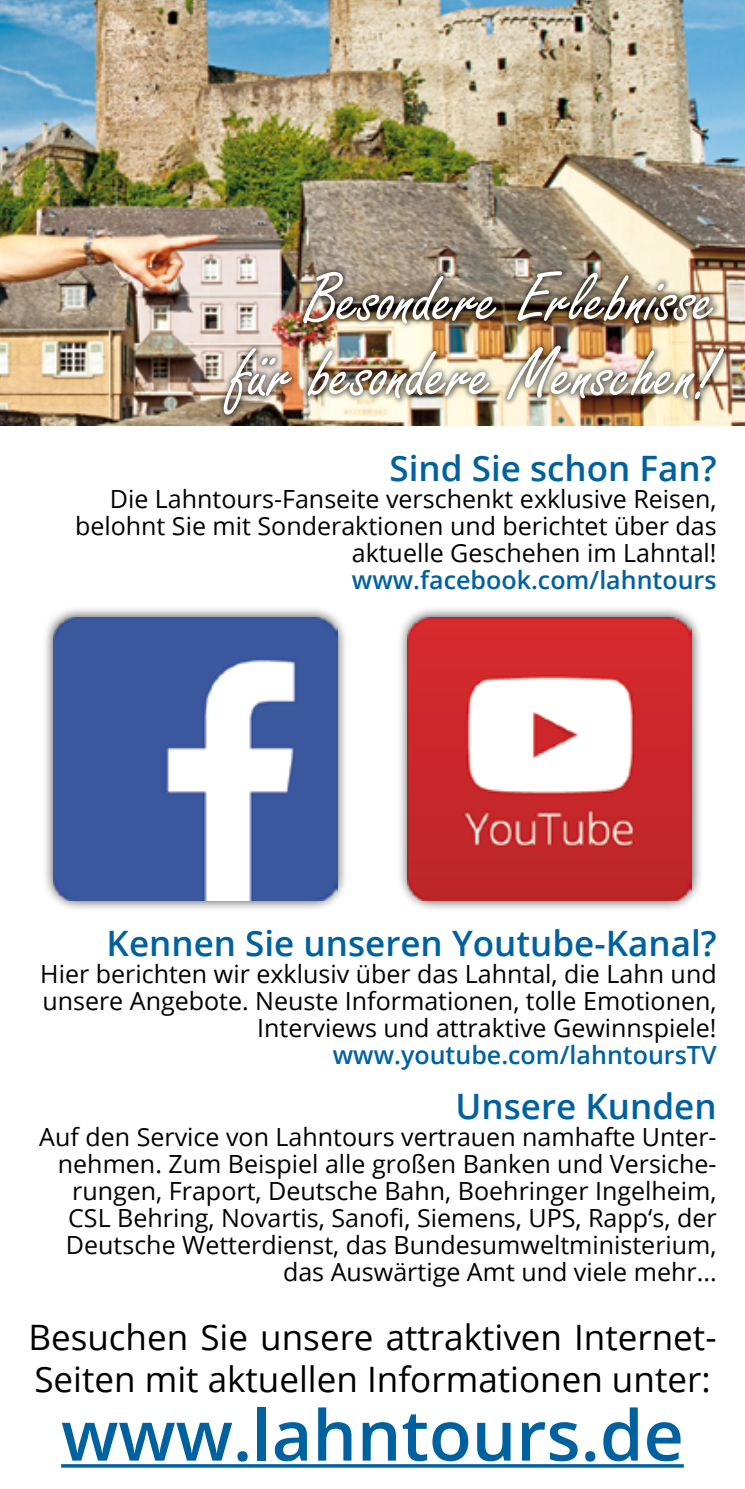
<style>
.page{position:relative;width:745px;height:1489px;background:#fff}
.page>*{position:absolute;margin:0;border:0;box-sizing:border-box;transform-origin:0 0}
.t1{font:75px/75px "Freestyle Script";color:#fff;text-align:right}
.t2{font:600 70px "Open Sans";color:#0061a1}
.t3{font:35px/42px "Open Sans";color:#000}
.t4{font:600 35px "Open Sans";color:#0061a1}
.t5{font:25px/27px "Open Sans";color:#000;text-align:right}
.t6{font:600 25px "Open Sans";color:#0061a1}
</style>
<div class="page">
<div style="left:42px;top:606px;width:306px;height:306px;background:#000;opacity:.75"></div>
<img style="left:53px;top:617px;width:284px;height:283px">
<div style="left:397px;top:606px;width:306px;height:306px;background:#000;opacity:.75"></div>
<img style="left:407px;top:617px;width:284px;height:283px">
<svg style="left:61px;top:1464px;width:622px;height:3px;fill:#0061a1"></svg>
<img style="left:0;top:0;width:744px;height:425px">
<div style="left:217px;top:266px;width:513px;height:155px;background:#000;opacity:.5"></div>
<h1 class="t1" style="left:231px;top:265px;width:486px">Besondere Erlebnisse für besondere Menschen!</h1>
<h3 class="t4" style="left:389px;top:444px;width:328px">Sind Sie schon Fan?</h3>
<p class="t5" style="left:75px;top:484px;width:642px">Die Lahntours-Fanseite verschenkt exklusive Reisen, belohnt Sie mit Sonderaktionen und berichtet über das aktuelle Geschehen im Lahntal!</p>
<p class="t6" style="left:352px;top:562px;width:366px">www.facebook.com/lahntours</p>
<h3 class="t4" style="left:107px;top:919px;width:611px">Kennen Sie unseren Youtube-Kanal?</h3>
<p class="t5" style="left:40px;top:959px;width:677px">Hier berichten wir exklusiv über das Lahntal, die Lahn und unsere Angebote. Neuste Informationen, tolle Emotionen,<br>Interviews und attraktive Gewinnspiele!</p>
<p class="t6" style="left:332px;top:1037px;width:385px">www.youtube.com/lahntoursTV</p>
<h3 class="t4" style="left:455px;top:1082px;width:262px">Unsere Kunden</h3>
<p class="t5" style="left:39px;top:1122px;width:678px">Auf den Service von Lahntours vertrauen namhafte Unter&shy;nehmen. Zum Beispiel alle großen Banken und Versiche&shy;rungen, Fraport, Deutsche Bahn, Boehringer Ingelheim, CSL Behring, Novartis, Sanofi, Siemens, UPS, Rapp‘s, der Deutsche Wetterdienst, das Bundesumweltministerium, das Auswärtige Amt und viele mehr...</p>
<h3 class="t3" style="left:28px;top:1314px;width:689px">Besuchen Sie unsere attraktiven Internet-<br>Seiten mit aktuellen Informationen unter:</h3>
<h2 class="t2" style="left:61px;top:1386px;width:624px">www.lahntours.de</h2>
</div>
